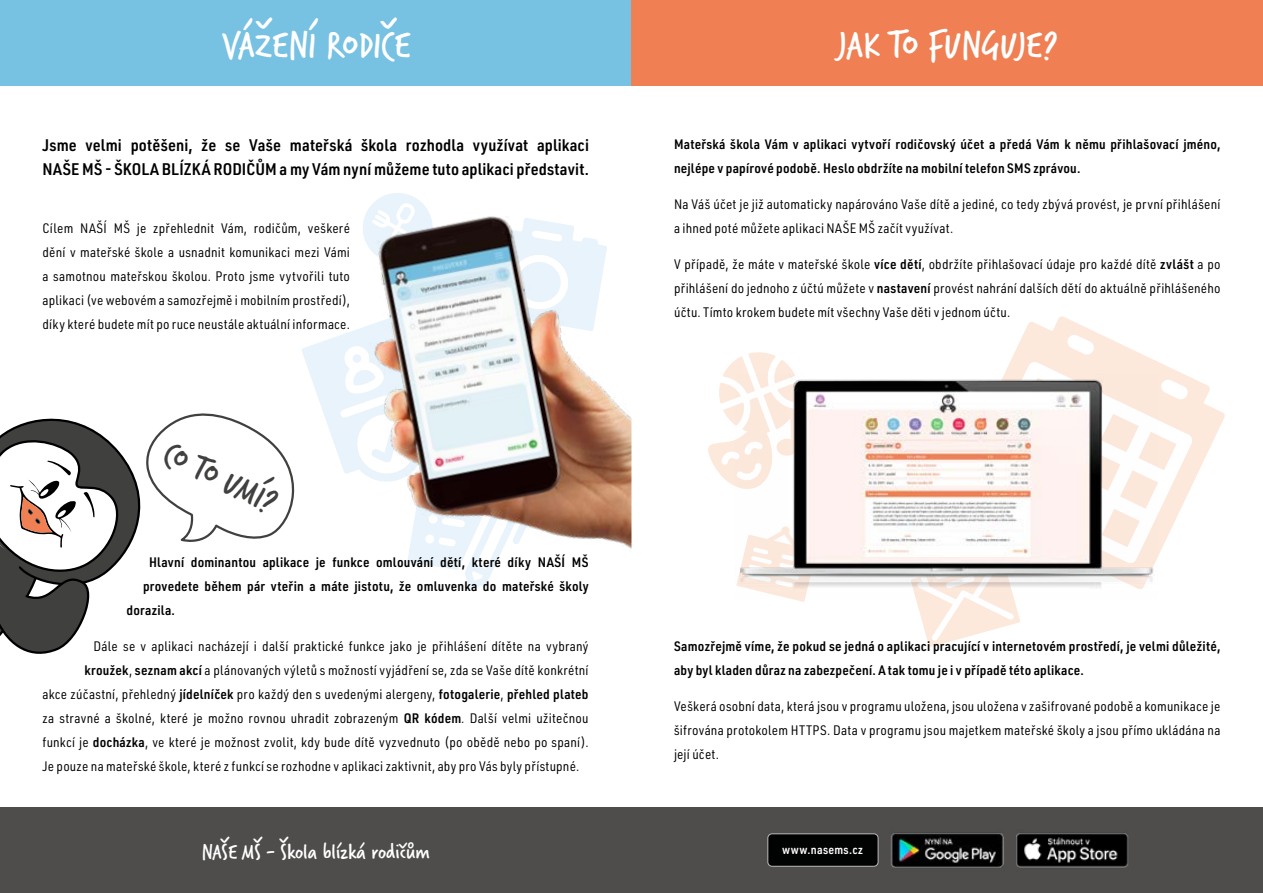
<style>
.page{position:relative;width:1263px;height:893px;background:#fff}
.page>*{position:absolute;margin:0;border:0;box-sizing:border-box;transform-origin:0 0}
.t1{font:40.5px "Verveine";color:#fff}
.t2{font:36px "Verveine";color:#40403f}
.t3{font:22.5px "Verveine";color:#fff}
.t4{font:600 16.5px/24px "URWDIN Semi Cond";letter-spacing:.01em;color:#000}
.t5{font:13.5px/24px "URWDIN Semi Cond";letter-spacing:.02em;color:#000;text-align:justify}
.t6{font:600 13.5px/24px "URWDIN Semi Cond";letter-spacing:.015em;color:#000}
.t7{font:600 12px "URWDIN Semi Cond";letter-spacing:.03em;color:#fff}
.s1{font-weight:600}
</style>
<div class="page">
<svg style="left:789px;top:598px;width:16px;height:4px"></svg>
<svg style="left:708px;top:352px;width:86px;height:135px"></svg>
<svg style="left:1004px;top:316px;width:221px;height:202px"></svg>
<svg style="left:916px;top:378px;width:260px;height:269px"></svg>
<div style="left:0;top:808px;width:1263px;height:85px;background:#4e4d4c"></div>
<div style="left:768px;top:834px;width:110px;height:32px;background:#010202;border-radius:4px"></div>
<div style="left:767px;top:833px;width:111px;height:33px;border:1px solid #bbb;border-radius:4px"></div>
<div style="left:0;top:0;width:631px;height:85px;background:#77c1e2"></div>
<div style="left:631px;top:0;width:632px;height:85px;background:#f08053"></div>
<img style="left:890px;top:833px;width:114px;height:35px">
<img style="left:1016px;top:833px;width:112px;height:35px">
<svg style="left:0;top:331px;width:479px;height:323px"></svg>
<img style="left:354px;top:193px;width:277px;height:393px">
<img style="left:736px;top:374px;width:422px;height:224px">
<h1 class="t1" style="left:221px;top:17px;width:191px">VÁŽENÍ RODIČE</h1>
<h1 class="t1" style="left:837px;top:17px;width:223px">JAK TO FUNGUJE?</h1>
<p class="t4" style="left:43px;top:132px;width:548px">Jsme velmi potěšeni, že se Vaše mateřská škola rozhodla využívat aplikaci<br>NAŠE MŠ - ŠKOLA BLÍZKÁ RODIČŮM a my Vám nyní můžeme tuto aplikaci představit.</p>
<p class="t5" style="left:43px;top:215px;width:309px">Cílem NAŠÍ MŠ je zpřehlednit Vám, rodičům, veškeré dění v mateřské škole a usnadnit komunikaci mezi Vámi a samotnou mateřskou školou. Proto jsme vytvořili tuto aplikaci (ve webovém a samozřejmě i mobilním prostředí), díky které budete mít po ruce neustále aktuální informace.</p>
<h2 class="t2" style="left:177px;top:428px;width:123px;rotate:26deg">CO TO UMÍ?</h2>
<p class="t6" style="left:149px;top:550px;width:441px">Hlavní dominantou aplikace je funkce omlouvání dětí, které díky NAŠÍ MŠ</p>
<p class="t6" style="left:143px;top:574px;width:447px">provedete během pár vteřin a máte jistotu, že omluvenka do mateřské školy</p>
<p class="t6" style="left:127px;top:598px;width:50px">dorazila.</p>
<p class="t5" style="left:94px;top:634px;width:496px">Dále se v aplikaci nacházejí i další praktické funkce jako je přihlášení dítěte na vybraný</p>
<p class="t5" style="left:85px;top:658px;width:505px"><span class="s1">kroužek</span>, <span class="s1">seznam akcí</span> a plánovaných výletů s možností vyjádření se, zda se Vaše dítě konkrétní</p>
<p class="t5" style="left:43px;top:682px;width:548px">akce zúčastní, přehledný <span class="s1">jídelníček</span> pro každý den s uvedenými alergeny, <span class="s1">fotogalerie</span>, <span class="s1">přehled plateb</span></p>
<p class="t5" style="left:43px;top:706px;width:548px">za stravné a školné, které je možno rovnou uhradit zobrazeným <span class="s1">QR kódem</span>. Další velmi užitečnou</p>
<p class="t5" style="left:43px;top:730px;width:547px">funkcí je <span class="s1">docházka</span>, ve které je možnost zvolit, kdy bude dítě vyzvednuto (po obědě nebo po spaní).</p>
<p class="t5" style="left:43px;top:754px;width:538px">Je pouze na mateřské škole, které z funkcí se rozhodne v aplikaci zaktivnit, aby pro Vás byly přístupné.</p>
<p class="t6" style="left:674px;top:131px;width:548px">Mateřská škola Vám v aplikaci vytvoří rodičovský účet a předá Vám k němu přihlašovací jméno, nejlépe v papírové podobě. Heslo obdržíte na mobilní telefon SMS zprávou.</p>
<p class="t5" style="left:674px;top:192px;width:548px">Na Váš účet je již automaticky napárováno Vaše dítě a jediné, co tedy zbývá provést, je první přihlášení a ihned poté můžete aplikaci NAŠE MŠ začít využívat.</p>
<p class="t5" style="left:674px;top:252px;width:548px">V případě, že máte v mateřské škole <span class="s1">více dětí</span>, obdržíte přihlašovací údaje pro každé dítě <span class="s1">zvlášt</span> a po přihlášení do jednoho z účtú můžete v <span class="s1">nastavení</span> provést nahrání dalších dětí do aktuálně přihlášeného účtu. Tímto krokem budete mít všechny Vaše děti v jednom účtu.</p>
<p class="t6" style="left:674px;top:634px;width:548px">Samozřejmě víme, že pokud se jedná o aplikaci pracující v internetovém prostředí, je velmi důležité, aby byl kladen důraz na zabezpečení. A tak tomu je i v případě této aplikace.</p>
<p class="t5" style="left:674px;top:694px;width:548px">Veškerá osobní data, která jsou v programu uložena, jsou uložena v zašifrované podobě a komunikace je šifrována protokolem HTTPS. Data v programu jsou majetkem mateřské školy a jsou přímo ukládána na její účet.</p>
<h3 class="t3" style="left:202px;top:836px;width:230px">NAŠE MŠ - Škola blízká rodičům</h3>
<p class="t7" style="left:782px;top:842px;width:82px">www.nasems.cz</p>
</div>
